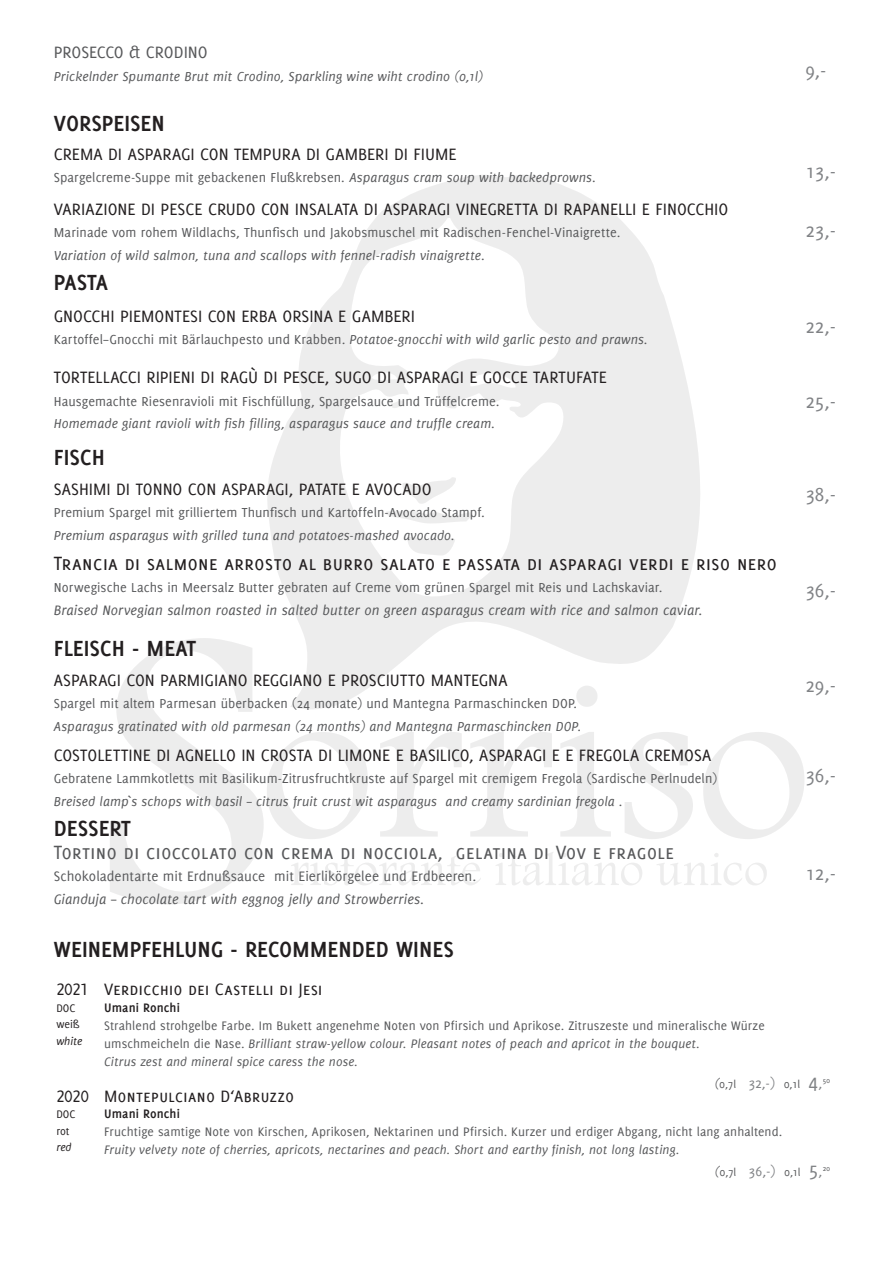
<style>
.page{position:relative;width:893px;height:1263px;background:#fff}
.page>*{position:absolute;margin:0;border:0;box-sizing:border-box;transform-origin:0 0}
.Kategorie_Überschrif{font:700 24px "Delicious";color:#231f20}
.Menübeschreibung{font:700 24px "Delicious";color:#231f20}
.Menübezeichnung_-_It{font:21px "Delicious Small Caps";letter-spacing:-.005em;color:#231f20}
.Menübeschreibung-2{font:21px "Delicious Small Caps";letter-spacing:-.005em;color:#57585a}
.Preis{font:21px "Delicious";color:#808285}
.Menübezeichnung_-_It-2{font:18px "Delicious Small Caps";color:#231f20}
.Kategorie_Überschrif-2{font:18px "Delicious Small Caps";letter-spacing:-.005em;color:#57585a}
.Menübeschreibung_-_e{font:italic 15px "Delicious";letter-spacing:.005em;color:#57585a}
.Menübeschreibung-3{font:15px "Delicious";letter-spacing:.005em;color:#57585a}
.Menübeschreibung-4{font:italic 15px "Delicious";letter-spacing:.005em;color:#57585a}
.Menübeschreibung-5{font:14.25px/22.5px "Delicious";letter-spacing:.005em;color:#57585a}
.Menübeschreibung-6{font:italic 14.25px "Delicious";letter-spacing:.005em;color:#57585a}
.Menübezeichnung_-_It-3{font:14.25px "Delicious";letter-spacing:.005em;color:#57585a}
.Menübezeichnung_-_It-4{font:italic 14.25px "Delicious";letter-spacing:.01em;color:#57585a}
.t1{font:13.5px/18px "Delicious";letter-spacing:.005em;color:#57585a}
.t2{font:italic 13.5px "Delicious";letter-spacing:.01em;color:#57585a}
.t3{font:700 13.5px "Delicious";letter-spacing:.01em;color:#231f20}
.t4{font:12px "Delicious";letter-spacing:-.005em;color:#57585a}
.t5{font:12px "Delicious";color:#231f20}
.t6{font:italic 12px "Delicious";color:#231f20}
.s1{font-style:italic}
.s2{font-style:italic;font-size:13.5px}
.s3{font-size:15px;color:#808285}
.s4{font-size:21px;color:#808285}
</style>
<div class="page">
<svg style="left:110px;top:638px;width:694px;height:266px"></svg>
<svg style="left:266px;top:175px;width:445px;height:537px;fill:#ededed"></svg>
<svg style="left:390px;top:399px;width:15px;height:14px"></svg>
<svg style="left:401px;top:477px;width:55px;height:27px"></svg>
<svg style="left:386px;top:511px;width:87px;height:13px"></svg>
<svg style="left:407px;top:536px;width:48px;height:20px"></svg>
<p class="Kategorie_Überschrif-2" style="left:54px;top:42px;width:155px">PROSECCO &amp; CRODINO</p>
<p class="Menübeschreibung-6" style="left:54px;top:68px;width:431px">Prickelnder Spumante Brut mit Crodino, Sparkling wine wiht crodino (0,1l)</p>
<p class="Preis" style="left:805px;top:58px;width:23px">9,-</p>
<p class="Kategorie_Überschrif" style="left:54px;top:110px;width:112px">VORSPEISEN</p>
<p class="Menübezeichnung_-_It-2" style="left:54px;top:144px;width:404px">CREMA DI ASPARAGI CON TEMPURA DI GAMBERI DI FIUME</p>
<p class="Menübeschreibung-5" style="left:54px;top:166px;width:544px">Spargelcreme-Suppe mit gebackenen Flußkrebsen<span class="s1">. Asparagus cram soup with backedprowns.</span></p>
<p class="Preis" style="left:805px;top:159px;width:32px">13,-</p>
<p class="Menübezeichnung_-_It-2" style="left:54px;top:199px;width:676px">VARIAZIONE DI PESCE CRUDO CON INSALATA DI ASPARAGI VINEGRETTA DI RAPANELLI E FINOCCHIO</p>
<p class="Menübeschreibung-5" style="left:54px;top:221px;width:568px">Marinade vom rohem Wildlachs, Thunfisch und Jakobsmuschel mit Radischen-Fenchel-Vinaigrette.<br><span class="s1">Variation of wild salmon, tuna and scallops with fennel-radish vinaigrette.</span></p>
<p class="Preis" style="left:805px;top:218px;width:32px">23,-</p>
<p class="Kategorie_Überschrif" style="left:54px;top:269px;width:56px">PASTA</p>
<p class="Menübezeichnung_-_It-2" style="left:54px;top:306px;width:363px">GNOCCHI PIEMONTESI CON ERBA ORSINA E GAMBERI</p>
<p class="Menübeschreibung-5" style="left:54px;top:328px;width:596px">Kartoffel–Gnocchi mit Bärlauchpesto und Krabben. <span class="s1">Potatoe-gnocchi with wild garlic pesto and prawns.</span></p>
<p class="Preis" style="left:805px;top:315px;width:32px">22,-</p>
<p class="Menübezeichnung_-_It-2" style="left:54px;top:367px;width:555px">TORTELLACCI RIPIENI DI RAGÙ DI PESCE, SUGO DI ASPARAGI E GOCCE TARTUFATE</p>
<p class="Menübeschreibung-5" style="left:54px;top:389px;width:447px">Hausgemachte Riesenravioli mit Fischfüllung, Spargelsauce und Trüffelcreme.</p>
<p class="Menübeschreibung-6" style="left:54px;top:415px;width:443px">Homemade giant ravioli with fish filling, asparagus sauce and truffle cream.</p>
<p class="Kategorie_Überschrif" style="left:54px;top:443px;width:53px">FISCH</p>
<p class="Menübezeichnung_-_It-2" style="left:54px;top:479px;width:379px">SASHIMI DI TONNO CON ASPARAGI, PATATE E AVOCADO</p>
<p class="Menübezeichnung_-_It-3" style="left:54px;top:505px;width:432px">Premium Spargel mit grilliertem Thunfisch und Kartoffeln-Avocado Stampf.</p>
<p class="Menübezeichnung_-_It-4" style="left:54px;top:527px;width:403px">Premium asparagus with grilled tuna and potatoes-mashed avocado.</p>
<p class="Menübezeichnung_-_It" style="left:54px;top:551px;width:725px">Trancia di salmone arrosto al burro salato e passata di asparagi verdi e riso nero</p>
<p class="Menübeschreibung-5" style="left:54px;top:576px;width:610px">Norwegische Lachs in Meersalz Butter gebraten auf Creme vom grünen Spargel mit Reis und Lachskaviar.</p>
<p class="Menübeschreibung_-_e" style="left:54px;top:601px;width:650px">Braised Norvegian salmon roasted in salted butter on green asparagus cream with rice and salmon caviar.</p>
<p class="Kategorie_Überschrif" style="left:54px;top:634px;width:144px">FLEISCH - MEAT</p>
<p class="Menübezeichnung_-_It-2" style="left:54px;top:670px;width:455px">ASPARAGI CON PARMIGIANO REGGIANO E PROSCIUTTO MANTEGNA</p>
<p class="Menübeschreibung-5" style="left:54px;top:692px;width:525px">Spargel mit altem Parmesan überbacken (24 monate) und Mantegna Parmaschincken DOP<span class="s1">.</span></p>
<p class="Menübeschreibung-6" style="left:54px;top:718px;width:529px">Asparagus gratinated with old parmesan (24 months) and Mantegna Parmaschincken DOP.</p>
<p class="Menübezeichnung_-_It-2" style="left:54px;top:744px;width:659px">COSTOLETTINE DI AGNELLO IN CROSTA DI LIMONE E BASILICO, ASPARAGI E E FREGOLA CREMOSA</p>
<p class="Menübeschreibung-5" style="left:54px;top:767px;width:665px">Gebratene Lammkotletts mit Basilikum-Zitrusfruchtkruste auf Spargel mit cremigem Fregola (Sardische Perlnudeln)</p>
<p class="Menübeschreibung-6" style="left:54px;top:793px;width:570px">Breised lamp`s schops with basil – citrus fruit crust wit asparagus and creamy sardinian fregola .</p>
<p class="Kategorie_Überschrif" style="left:54px;top:815px;width:79px">DESSERT</p>
<p class="Menübeschreibung-2" style="left:54px;top:840px;width:622px">Tortino di cioccolato con crema di nocciola, gelatina di Vov e fragole</p>
<p class="Menübeschreibung-3" style="left:54px;top:868px;width:424px">Schokoladentarte mit Erdnußsauce mit Eierlikörgelee und Erdbeeren.</p>
<p class="Menübeschreibung-4" style="left:54px;top:890px;width:372px">Gianduja – chocolate tart with eggnog jelly and Strowberries.</p>
<p class="Preis" style="left:805px;top:389px;width:32px">25,-</p>
<p class="Preis" style="left:805px;top:482px;width:32px">38,-</p>
<p class="Preis" style="left:805px;top:578px;width:32px">36,-</p>
<p class="Preis" style="left:805px;top:673px;width:32px">29,-</p>
<p class="Preis" style="left:805px;top:764px;width:32px">36,-</p>
<p class="Preis" style="left:805px;top:861px;width:32px">12,-</p>
<p class="Menübeschreibung" style="left:54px;top:935px;width:401px">WEINEMPFEHLUNG - RECOMMENDED WINES</p>
<p class="Menübezeichnung_-_It-2" style="left:56px;top:979px;width:34px">2021</p>
<p class="t5" style="left:56px;top:1001px;width:21px">DOC</p>
<p class="t5" style="left:56px;top:1018px;width:25px">weiß</p>
<p class="t6" style="left:56px;top:1034px;width:28px">white</p>
<p class="Menübezeichnung_-_It-2" style="left:104px;top:979px;width:220px">Verdicchio dei Castelli di Jesi</p>
<p class="t3" style="left:104px;top:1000px;width:77px">Umani Ronchi</p>
<p class="t1" style="left:104px;top:1016px;width:662px">Strahlend strohgelbe Farbe. Im Bukett angenehme Noten von Pfirsich und Aprikose. Zitruszeste und mineralische Würze umschmeicheln die Nase. <span class="s1">Brilliant straw-yellow colour. Pleasant notes of peach and apricot in the bouquet.</span></p>
<p class="t2" style="left:104px;top:1054px;width:255px">Citrus zest and mineral spice caress the nose.</p>
<p class="t4" style="left:715px;top:1077px;width:117px"><span class="s2">(</span>0,7l <span class="s3">32,-)</span> 0,1l <span class="s4">4</span><span class="s3">,</span><sup>50</sup></p>
<p class="Menübezeichnung_-_It-2" style="left:104px;top:1086px;width:192px">Montepulciano D‘Abruzzo</p>
<p class="t3" style="left:104px;top:1106px;width:77px">Umani Ronchi</p>
<p class="t1" style="left:104px;top:1123px;width:680px">Fruchtige samtige Note von Kirschen, Aprikosen, Nektarinen und Pfirsich. Kurzer und erdiger Abgang, nicht lang anhaltend.</p>
<p class="t2" style="left:104px;top:1142px;width:577px">Fruity velvety note of cherries, apricots, nectarines and peach. Short and earthy finish, not long lasting.</p>
<p class="t4" style="left:715px;top:1165px;width:117px"><span class="s2">(</span>0,7l <span class="s3">36,-)</span> 0,1l <span class="s4">5</span><span class="s3">,</span><sup>20</sup></p>
<p class="Menübezeichnung_-_It-2" style="left:56px;top:1086px;width:34px">2020</p>
<p class="t5" style="left:56px;top:1107px;width:21px">DOC</p>
<p class="t5" style="left:56px;top:1124px;width:15px">rot</p>
<p class="t6" style="left:56px;top:1140px;width:17px">red</p>
</div>
